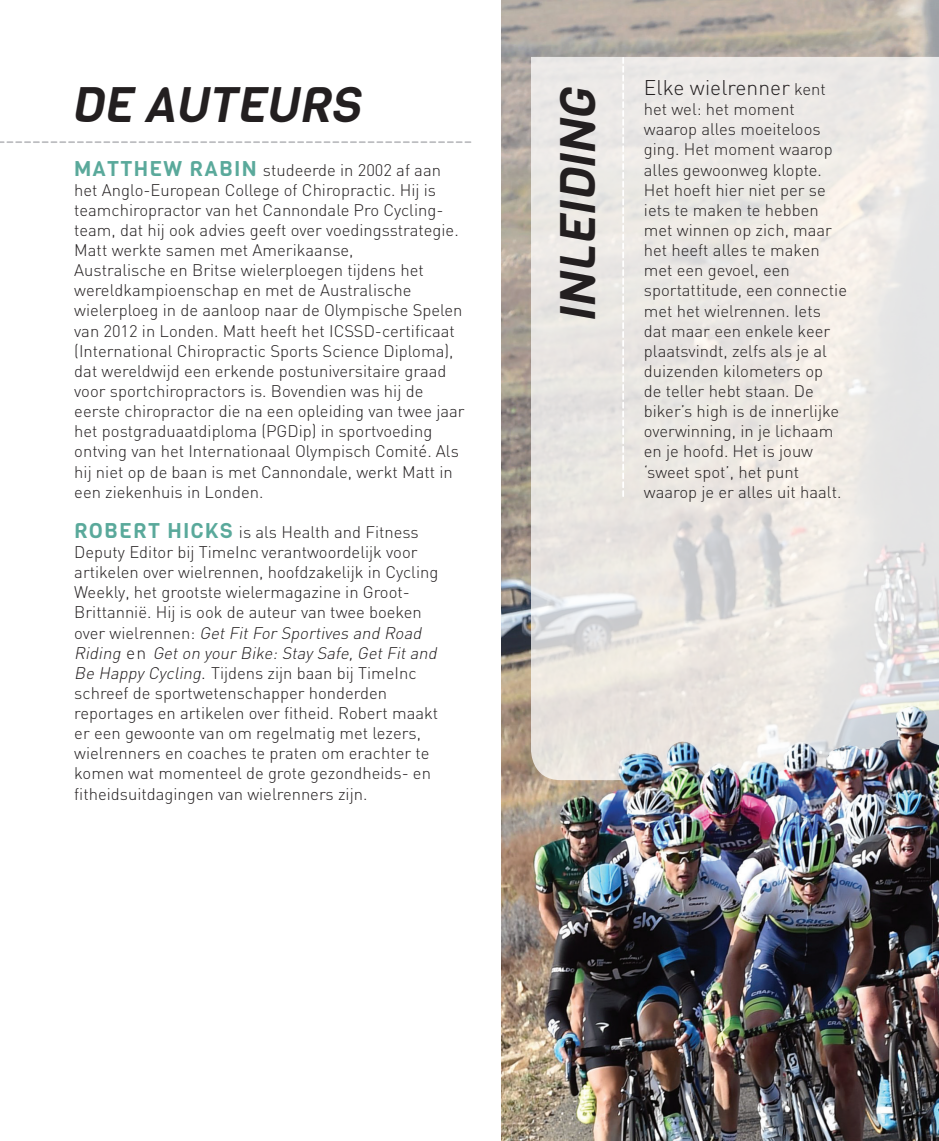
<style>
.page{position:relative;width:939px;height:1141px;background:#fff}
.page>*{position:absolute;margin:0;border:0;box-sizing:border-box;transform-origin:0 0}
.t1{font:italic 49px "Viga";color:#231f20}
.t2{font:300 21px "DIN";letter-spacing:.005em;color:#231f20}
.t3{font:300 16.62px/20.1px "DIN";color:#231f20}
.s1{font-size:16.62px}
.s2{font-family:"Viga";font-weight:400;font-size:21px;color:#5aa99b}
.s3{font-style:italic}
.s4{font-size:17.5px}
</style>
<div class="page">
<img style="left:501px;top:0;width:437px;height:1141px">
<svg style="left:531px;top:57px;width:407px;height:723px;background:#e6e3e1"></svg>
<svg style="left:0;top:141px;width:470px;height:2px"></svg>
<svg style="left:622px;top:58px;width:2px;height:438px"></svg>
<h1 class="t1" style="left:71px;top:72px;width:302px">DE AUTEURS</h1>
<h1 class="t1" style="left:545px;top:323px;width:247px;rotate:-90deg">INLEIDING</h1>
<p class="t2" style="left:643px;top:74px;width:183px">Elke wielrenner <span class="s1">kent</span></p>
<p class="t3" style="left:644px;top:99px;width:204px">het wel: het moment waarop alles moeiteloos ging. Het moment waarop alles gewoonweg klopte.<br>Het hoeft hier niet per se iets te maken te hebben met winnen op zich, maar het heeft alles te maken met een gevoel, een sportattitude, een connectie met het wielrennen. Iets dat maar een enkele keer plaatsvindt, zelfs als je al duizenden kilometers op<br>de teller hebt staan. De biker’s high is de innerlijke overwinning, in je lichaam en je hoofd. Het is jouw ‘sweet spot’, het punt waarop je er alles uit haalt.</p>
<p class="t3" style="left:74px;top:159px;width:392px"><span class="s2">MATTHEW RABIN</span> studeerde in 2002 af aan het Anglo-European College of Chiropractic. Hij is teamchiropractor van het Cannondale Pro Cycling&shy;team, dat hij ook advies geeft over voedingsstrategie.<br>Matt werkte samen met Amerikaanse,<br>Australische en Britse wielerploegen tijdens het wereldkampioenschap en met de Australische wielerploeg in de aanloop naar de Olympische Spelen van 2012 in Londen. Matt heeft het ICSSD-certificaat (International Chiropractic Sports Science Diploma), dat wereldwijd een erkende postuniversitaire graad voor sportchiropractors is. Bovendien was hij de eerste chiropractor die na een opleiding van twee jaar het postgraduaatdiploma (PGDip) in sportvoeding ontving van het Internationaal Olympisch Comité. Als hij niet op de baan is met Cannondale, werkt Matt in een ziekenhuis in Londen.</p>
<p class="t3" style="left:74px;top:521px;width:367px"><span class="s2">ROBERT HICKS</span> is als Health and Fitness Deputy Editor bij TimeInc verantwoordelijk voor artikelen over wielrennen, hoofdzakelijk in Cycling Weekly, het grootste wielermagazine in Groot-Brittannië. Hij is ook de auteur van twee boeken ove r w i e l re n n e n : <span class="s3">GetFitFor Sportives and Road Riding</span> <span class="s4">e n</span> <span class="s3">Geton your Bike:Stay Safe,GetFitand Be Happy Cycling</span><span class="s4">.</span> Tijdens zijn baan bij TimeInc schreef de sportwetenschapper honderden reportages en artikelen over fitheid. Robert maakt er een gewoonte van om regelmatig met lezers, wielrenners en coaches te praten om erachter te komen wat momenteel de grote gezondheids- en fitheidsuitdagingen van wielrenners zijn.</p>
</div>
